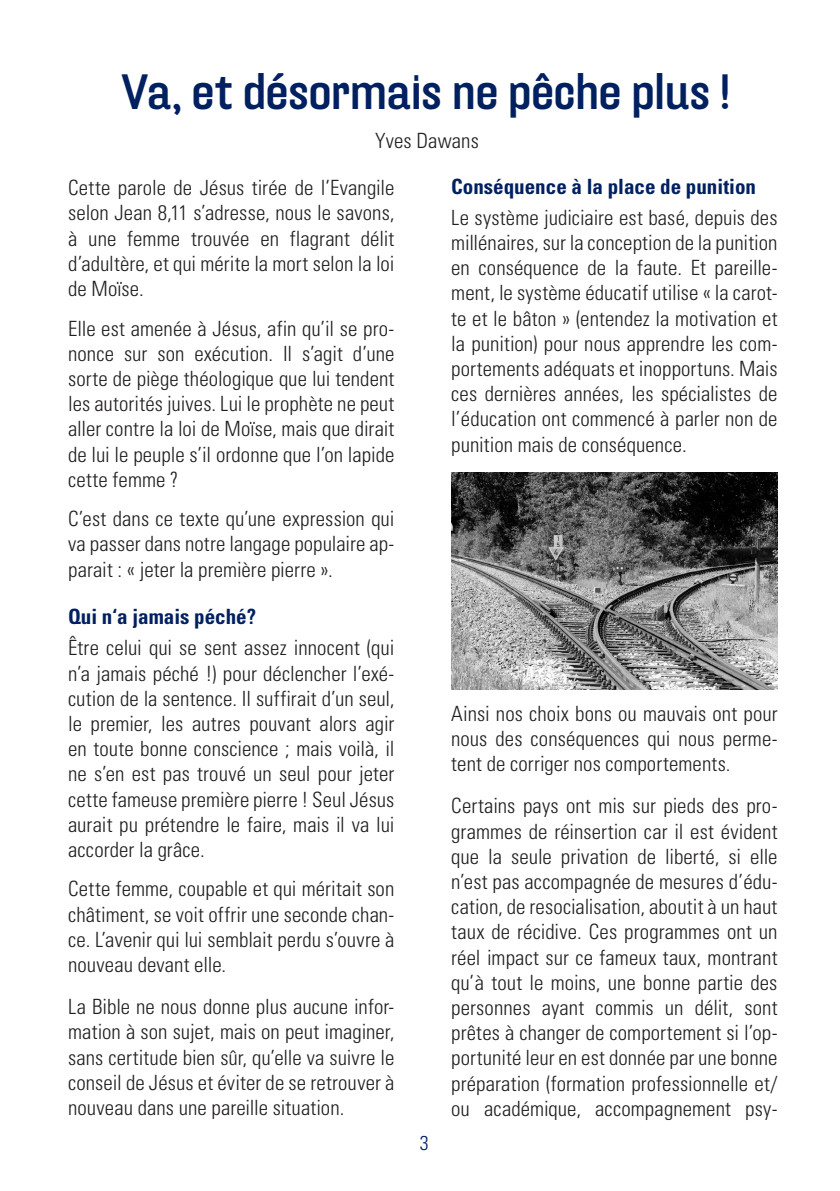
<style>
.page{position:relative;width:840px;height:1191px;background:#fff}
.page>*{position:absolute;margin:0;border:0;box-sizing:border-box;transform-origin:0 0}
.t1{font:48px "Hydra OT Extd Medi";letter-spacing:-.01em;color:#002060}
.t2{font:300 condensed 21px/25.2px "Univers LT Std";letter-spacing:.005em;color:#231f20;text-align:justify}
.t3{font:700 condensed 21px "Univers LT Std";color:#002060}
.t4{font:300 condensed 20px "Univers LT Std";color:#002060}
</style>
<div class="page">
<img style="left:451px;top:472px;width:326px;height:217px">
<p class="t1" style="left:121px;top:64px;width:609px">Va, et désormais ne pêche plus !</p>
<p class="t2" style="left:375px;top:128px;width:105px">Yves Dawans</p>
<p class="t2" style="left:68px;top:175px;width:327px">Cette parole de Jésus tirée de l’Evangile selon Jean 8,11 s’adresse, nous le savons, à une femme trouvée en flagrant délit d’adultère, et qui mérite la mort selon la loi de Moïse.</p>
<p class="t2" style="left:68px;top:315px;width:327px">Elle est amenée à Jésus, afin qu’il se pro&shy;nonce sur son exécution. Il s’agit d’une sorte de piège théologique que lui tendent les autorités juives. Lui le prophète ne peut aller contre la loi de Moïse, mais que dirait de lui le peuple s’il ordonne que l’on lapide cette femme ?</p>
<p class="t2" style="left:68px;top:506px;width:327px">C’est dans ce texte qu’une expression qui va passer dans notre langage populaire ap&shy;parait : « jeter la première pierre ».</p>
<p class="t3" style="left:68px;top:604px;width:189px">Qui n‘a jamais péché?</p>
<p class="t2" style="left:68px;top:635px;width:328px">Être celui qui se sent assez innocent (qui n’a jamais péché !) pour déclencher l’exé&shy;cution de la sentence. Il suffirait d’un seul, le premier, les autres pouvant alors agir en toute bonne conscience ; mais voilà, il ne s’en est pas trouvé un seul pour jeter cette fameuse première pierre ! Seul Jésus aurait pu prétendre le faire, mais il va lui accorder la grâce.</p>
<p class="t2" style="left:68px;top:876px;width:328px">Cette femme, coupable et qui méritait son châtiment, se voit offrir une seconde chan&shy;ce. L’avenir qui lui semblait perdu s’ouvre à nouveau devant elle.</p>
<p class="t2" style="left:68px;top:994px;width:328px">La Bible ne nous donne plus aucune infor&shy;mation à son sujet, mais on peut imaginer, sans certitude bien sûr, qu’elle va suivre le conseil de Jésus et éviter de se retrouver à nouveau dans une pareille situation.</p>
<p class="t3" style="left:451px;top:173px;width:306px">Conséquence à la place de punition</p>
<p class="t2" style="left:451px;top:205px;width:327px">Le système judiciaire est basé, depuis des millénaires, sur la conception de la punition en conséquence de la faute. Et pareille&shy;ment, le système éducatif utilise « la carot&shy;te et le bâton » (entendez la motivation et la punition) pour nous apprendre les com&shy;portements adéquats et inopportuns. Mais ces dernières années, les spécialistes de l’éducation ont commencé à parler non de punition mais de conséquence.</p>
<p class="t4" style="left:419px;top:1131px;width:10px">3</p>
<p class="t2" style="left:451px;top:700px;width:327px">Ainsi nos choix bons ou mauvais ont pour nous des conséquences qui nous perme&shy;tent de corriger nos comportements.</p>
<p class="t2" style="left:451px;top:793px;width:328px">Certains pays ont mis sur pieds des pro&shy;grammes de réinsertion car il est évident que la seule privation de liberté, si elle n’est pas accompagnée de mesures d’édu&shy;cation, de resocialisation, aboutit à un haut taux de récidive. Ces programmes ont un réel impact sur ce fameux taux, montrant qu’à tout le moins, une bonne partie des personnes ayant commis un délit, sont prêtes à changer de comportement si l’op&shy;portunité leur en est donnée par une bonne préparation (formation professionnelle et/ ou académique, accompagnement psy-</p>
</div>
